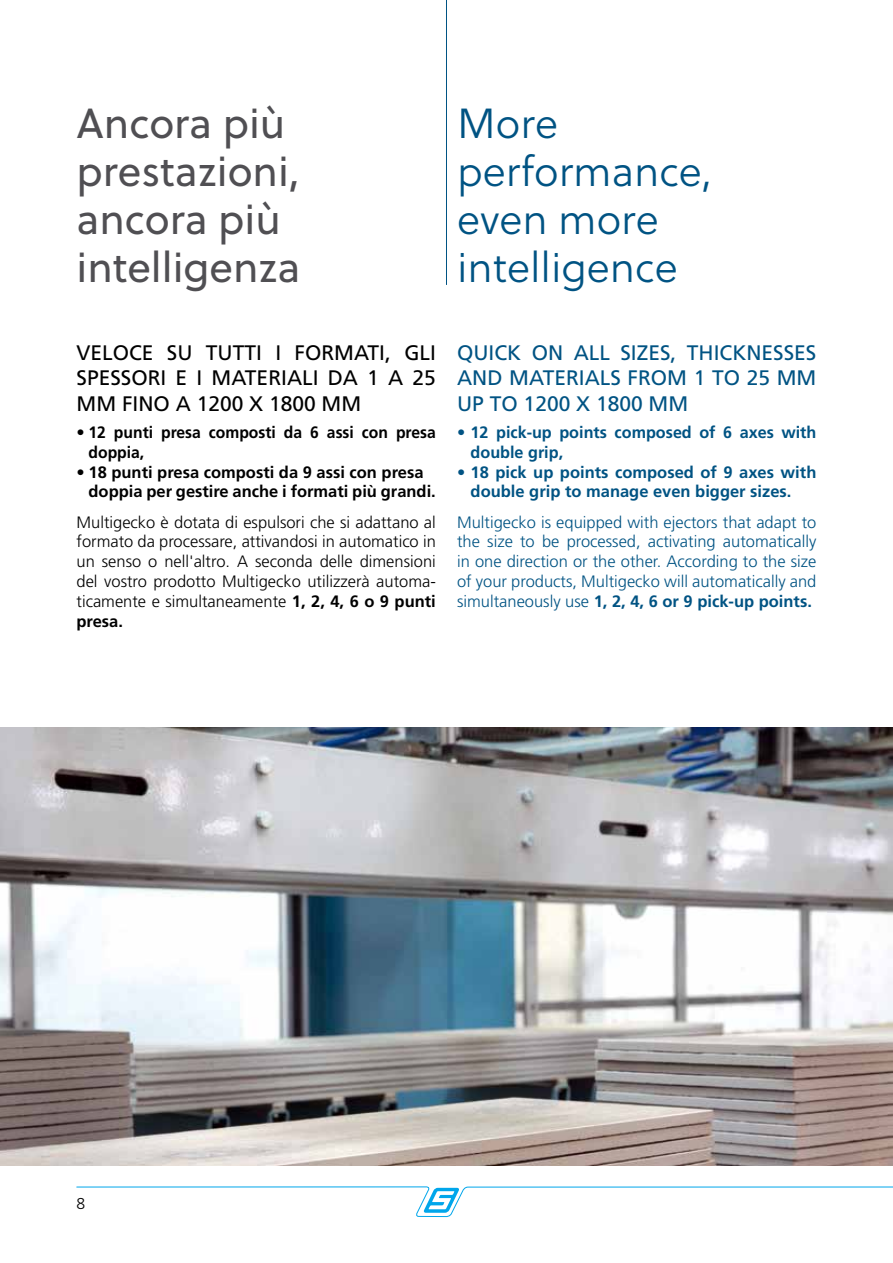
<style>
.page{position:relative;width:893px;height:1263px;background:#fff}
.page>*{position:absolute;margin:0;border:0;box-sizing:border-box;transform-origin:0 0}
.t1{font:42px/48px "Soleil";color:#504f53}
.t2{font:42px/48px "Soleil Lt";color:#005383}
.t3{font:21px/25.2px "Frutiger LT Std";color:#000;text-align:justify}
.t4{font:21px/25.2px "Frutiger LT Std";color:#005383;text-align:justify}
.t5{font:300 16.5px/19.8px "Frutiger LT Std";color:#000;text-align:justify}
.t6{font:300 16.5px/19.8px "Frutiger LT Std";color:#005383;text-align:justify}
.t7{font:700 16.5px/19.8px "Frutiger LT Std";color:#000}
.t8{font:700 16.5px/19.8px "Frutiger LT Std";color:#005383}
.t9{font:300 15.75px "Frutiger LT Std";color:#000}
.s1{font-weight:700}
</style>
<div class="page">
<svg style="left:76px;top:1186px;width:817px;height:31px"></svg>
<img style="left:0;top:727px;width:893px;height:438px">
<hr style="left:446px;top:0;width:1px;height:285px;background:#005383">
<h1 class="t1" style="left:77px;top:98px;width:226px">Ancora più prestazioni, ancora più intelligenza</h1>
<h1 class="t2" style="left:457px;top:99px;width:257px">More performance, even more intelligence</h1>
<p class="t3" style="left:77px;top:340px;width:361px">VELOCE SU TUTTI I FORMATI, GLI SPESSORI E I MATERIALI DA 1 A 25<br>MM FINO A 1200 X 1800 MM</p>
<p class="t7" style="left:89px;top:422px;width:349px;text-indent:-12px">• 12 punti presa composti da 6 assi con presa doppia,</p>
<p class="t7" style="left:89px;top:462px;width:349px;text-indent:-12px">• 18 punti presa composti da 9 assi con presa doppia per gestire anche i formati più grandi.</p>
<p class="t5" style="left:77px;top:512px;width:361px">Multigecko è dotata di espulsori che si adattano al formato da processare, attivandosi in automatico in un senso o nell'altro. A seconda delle dimensioni del vostro prodotto Multigecko utilizzerà automa&shy;ticamente e simultaneamente <span class="s1">1, 2, 4, 6 o 9 punti presa.</span></p>
<p class="t4" style="left:457px;top:340px;width:361px">QUICK ON ALL SIZES, THICKNESSES AND MATERIALS FROM 1 TO 25 MM UP TO 1200 X 1800 MM</p>
<p class="t8" style="left:471px;top:422px;width:347px;text-indent:-14px">• 12 pick-up points composed of 6 axes with double grip,</p>
<p class="t8" style="left:471px;top:462px;width:347px;text-indent:-13px">• 18 pick up points composed of 9 axes with double grip to manage even bigger sizes.</p>
<p class="t6" style="left:457px;top:512px;width:361px">Multigecko is equipped with ejectors that adapt to the size to be processed, activating automatically in one direction or the other. According to the size of your products, Multigecko will automatically and simultaneously use <span class="s1">1, 2, 4, 6 or 9 pick-up points.</span></p>
<p class="t9" style="left:77px;top:1194px;width:10px">8</p>
</div>
